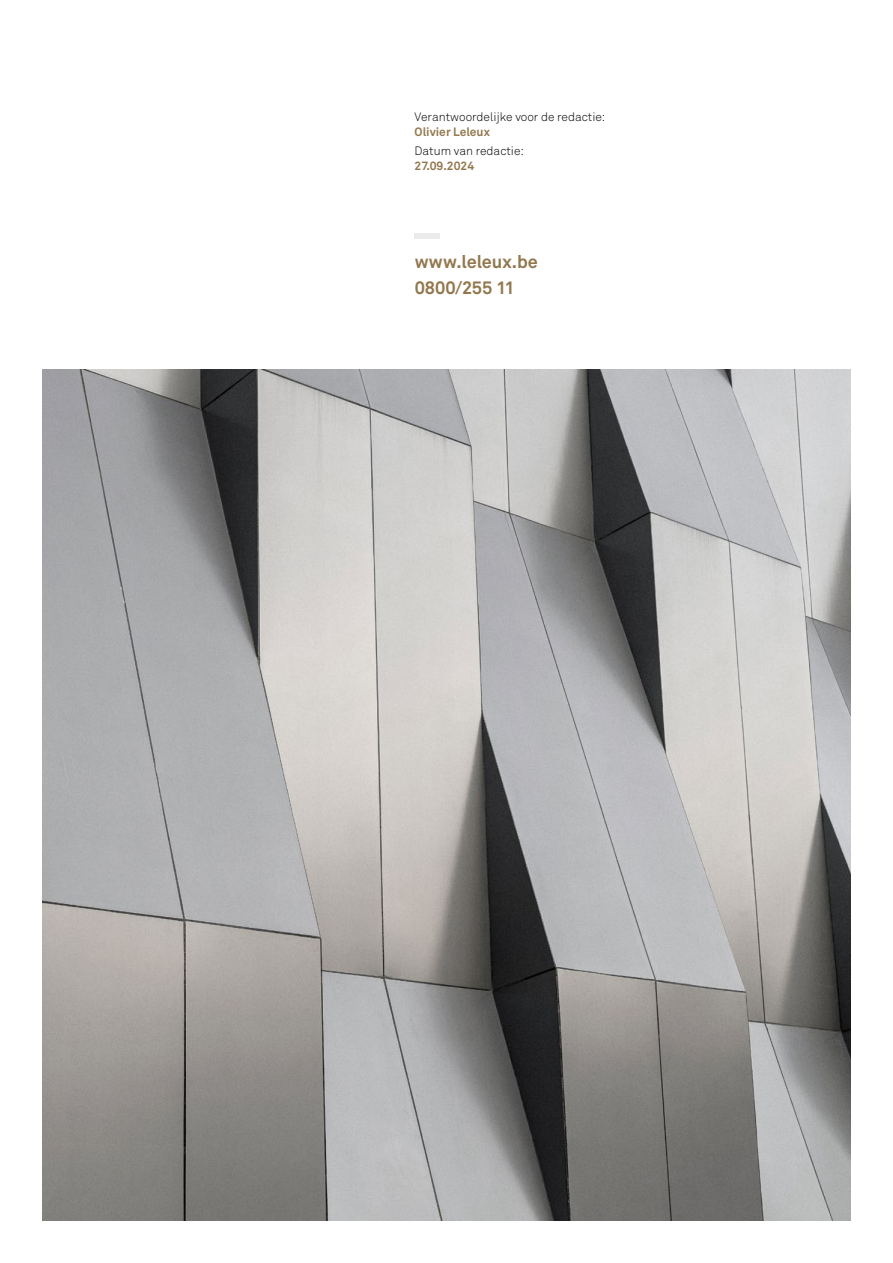
<style>
.page{position:relative;width:893px;height:1263px;background:#fff}
.page>*{position:absolute;margin:0;border:0;box-sizing:border-box;transform-origin:0 0}
.t1{font:700 18px/25.8px "Akkurat";letter-spacing:-.005em;color:#93784e}
.t2{font:300 12px "Akkurat";color:#000}
.t3{font:700 12px "Akkurat";color:#93784e}
</style>
<div class="page">
<div style="left:415px;top:234px;width:25px;height:5px;background:#ebebeb"></div>
<img style="left:43px;top:370px;width:807px;height:850px">
<p class="t2" style="left:415px;top:110px;width:192px">Verantwoordelijke voor de redactie:</p>
<p class="t3" style="left:415px;top:124px;width:77px">Olivier Leleux</p>
<p class="t2" style="left:415px;top:144px;width:111px">Datum van redactie:</p>
<p class="t3" style="left:415px;top:158px;width:61px">27.09.2024</p>
<h1 class="t1" style="left:415px;top:249px;width:125px">www.leleux.be<br>0800/255 11</h1>
</div>
